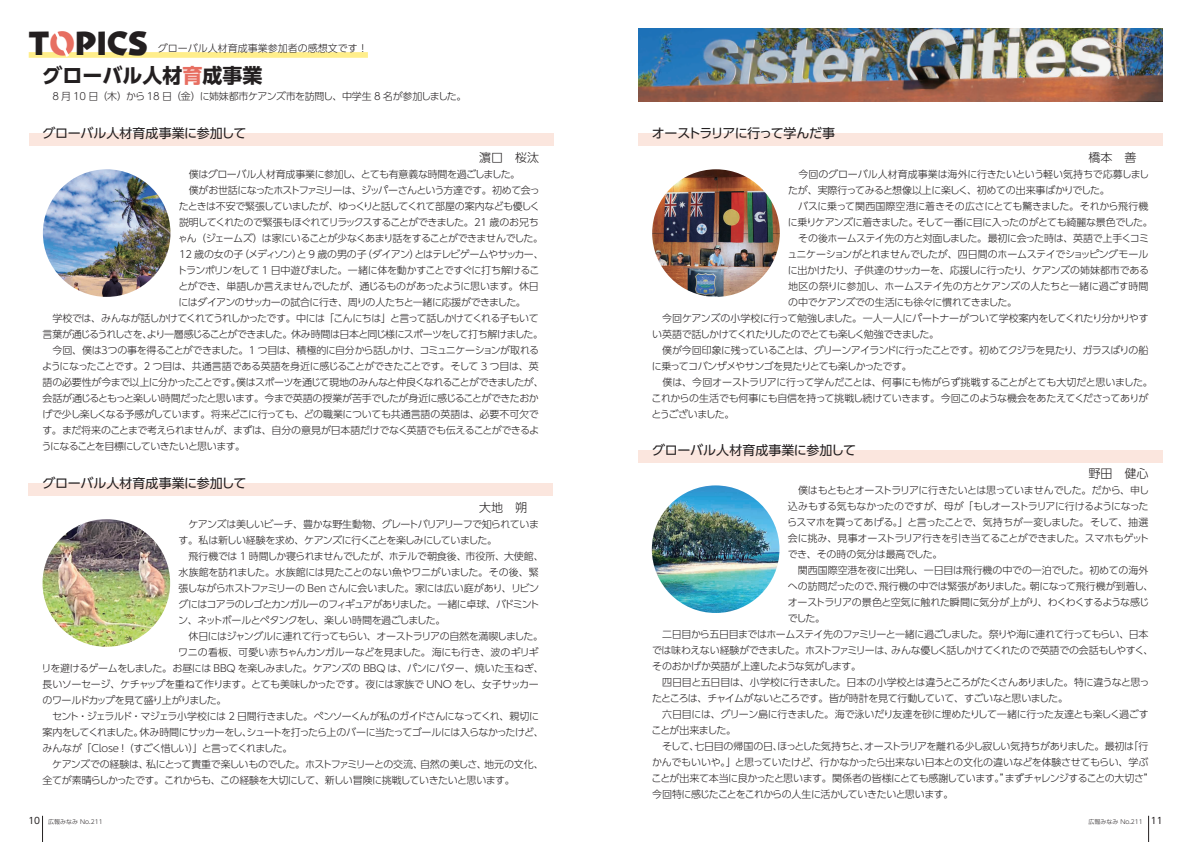
<style>
.page{position:relative;width:1191px;height:842px;background:#fff}
.page>*{position:absolute;margin:0;border:0;box-sizing:border-box;transform-origin:0 0}
.t1{font:800 30px "Harucraft Std";color:#231f20}
.t2{font:700 20px "UD Shin Go Pro";color:#231f20}
.本文_10pt{font:13px "UD Shin Go Pro";letter-spacing:-.015em;color:#231f20}
.本文_10pt-2{font:13px "UD Shin Go Pro";letter-spacing:-.045em;color:#231f20}
.本文_10pt-3{font:300 12px "UD Shin Go Pro";color:#231f20}
.本文_10pt-4{font:300 10px/16px "UD Shin Go Pro";letter-spacing:-.045em;color:#231f20}
.本文_10pt-5{font:300 10px/16px "UD Shin Go Pro";letter-spacing:-.065em;color:#231f20}
.本文_10pt-6{font:300 10px/16px "UD Shin Go Pro";letter-spacing:-.075em;color:#231f20}
.本文_10pt-7{font:300 10px/16px "UD Shin Go Pro";letter-spacing:-.025em;color:#231f20}
.本文_10pt-8{font:300 10px "UD Shin Go Pro";letter-spacing:-.02em;color:#231f20}
.本文_10pt-9{font:300 10px "UD Shin Go Pro";color:#231f20}
.本文_10pt-10{font:300 10px "UD Shin Go Pro";letter-spacing:-.1em;color:#231f20}
.t3{font:300 6px "UD Shin Go Pro";color:#231f20}
.s1{color:#e76e61}
.s2{font-weight:400;font-size:9px}
</style>
<div class="page">
<svg style="left:1148px;top:816px;width:1px;height:26px"></svg>
<svg style="left:42px;top:816px;width:1px;height:26px"></svg>
<div style="left:29px;top:52px;width:339px;height:6px;background:#ffee8b"></div>
<div style="left:638px;top:134px;width:524px;height:12px;background:#fbe6de"></div>
<img style="left:652px;top:169px;width:128px;height:128px;border-radius:64px">
<div style="left:29px;top:134px;width:524px;height:12px;background:#fbe6de"></div>
<img style="left:43px;top:169px;width:127px;height:128px;border-radius:64px">
<div style="left:28px;top:484px;width:525px;height:12px;background:#fbe6de"></div>
<img style="left:43px;top:519px;width:127px;height:128px;border-radius:64px">
<img style="left:638px;top:28px;width:524px;height:73px">
<div style="left:638px;top:450px;width:524px;height:12px;background:#fbe6de"></div>
<img style="left:652px;top:485px;width:127px;height:128px;border-radius:64px">
<svg style="left:51px;top:52px;width:21px;height:6px"></svg>
<p class="t1" style="left:28px;top:20px;width:121px">T<span class="s1">O</span>PICS</p>
<p class="本文_10pt-9" style="left:148px;top:40px;width:222px">　グローバル人材育成事業参加者の感想文です！</p>
<p class="t2" style="left:43px;top:59px;width:222px">グローバル人材<span class="s1">育</span>成事業</p>
<p class="本文_10pt-4" style="left:43px;top:88px;width:425px">　8 月 10 日（木）から 18 日（金）に姉妹都市ケアンズ市を訪問し、中学生 8 名が参加しました。</p>
<p class="本文_10pt" style="left:42px;top:123px;width:206px">グローバル人材育成事業に参加して</p>
<p class="本文_10pt-2" style="left:652px;top:123px;width:185px">オーストラリアに行って学んだ事</p>
<p class="本文_10pt-3" style="left:479px;top:148px;width:61px">濵口　桜汰</p>
<p class="本文_10pt-4" style="left:179px;top:166px;width:343px">　僕はグローバル人材育成事業に参加し、とても有意義な時間を過ごしました。</p>
<p class="本文_10pt-4" style="left:177px;top:182px;width:368px">　僕がお世話になったホストファミリーは、ジッパーさんという方達です。初めて会ったときは不安で緊張していましたが、ゆっくりと話してくれて部屋の案内なども優しく説明してくれたので緊張もほぐれてリラックスすることができました。21 歳のお兄ちゃん（ジェームズ）は家にいることが少なくあまり話をすることができませんでした。12 歳の女の子（メディソン）と 9 歳の男の子（ダイアン）とはテレビゲームやサッカー、トランポリンをして 1 日中遊びました。一緒に体を動かすことですぐに打ち解けることができ、単語しか言えませんでしたが、通じるものがあったように思います。休日にはダイアンのサッカーの試合に行き、周りの人たちと一緒に応援ができました。</p>
<p class="本文_10pt-6" style="left:43px;top:310px;width:502px">　学校では、みんなが話しかけてくれてうれしかったです。中には「こんにちは」と言って話しかけてくれる子もいて言葉が通じるうれしさを、より一層感じることができました。休み時間は日本と同じ様にスポーツをして打ち解けました。</p>
<p class="本文_10pt-4" style="left:42px;top:342px;width:503px">　今回、僕は３つの事を得ることができました。1 つ目は、積極的に自分から話しかけ、コミュニケーションが取れるようになったことです。2 つ目は、共通言語である英語を身近に感じることができたことです。そして 3 つ目は、英語の必要性が今まで以上に分かったことです。僕はスポーツを通じて現地のみんなと仲良くなれることができましたが、会話が通じるともっと楽しい時間だったと思います。今まで英語の授業が苦手でしたが身近に感じることができたおかげで少し楽しくなる予感がしています。将来どこに行っても、どの職業についても共通言語の英語は、必要不可欠です。まだ将来のことまで考えられませんが、まずは、自分の意見が日本語だけでなく英語でも伝えることができるようになることを目標にしていきたいと思います。</p>
<p class="本文_10pt-3" style="left:1088px;top:148px;width:61px">橋本　善　</p>
<p class="本文_10pt-7" style="left:788px;top:166px;width:362px">　今回のグローバル人材育成事業は海外に行きたいという軽い気持ちで応募しましたが、実際行ってみると想像以上に楽しく、初めての出来事ばかりでした。</p>
<p class="本文_10pt-4" style="left:788px;top:198px;width:366px">　バスに乗って関西国際空港に着きその広さにとても驚きました。それから飛行機に乗りケアンズに着きました。そして一番に目に入ったのがとても綺麗な景色でした。</p>
<p class="本文_10pt-4" style="left:787px;top:230px;width:363px;text-align:justify">　その後ホームステイ先の方と対面しました。最初に会った時は、英語で上手くコミュニケーションがとれませんでしたが、四日間のホームステイでショッピングモールに出かけたり、子供達のサッカーを、応援しに行ったり、ケアンズの姉妹都市である地区の祭りに参加し、ホームステイ先の方とケアンズの人たちと一緒に過ごす時間の中でケアンズでの生活にも徐々に慣れてきました。</p>
<p class="本文_10pt-4" style="left:652px;top:310px;width:498px">　今回ケアンズの小学校に行って勉強しました。一人一人にパートナーがついて学校案内をしてくれたり分かりやすい英語で話しかけてくれたりしたのでとても楽しく勉強できました。</p>
<p class="本文_10pt-5" style="left:652px;top:342px;width:498px">　僕が今回印象に残っていることは、グリーンアイランドに行ったことです。初めてクジラを見たり、ガラスばりの船に乗ってコバンザメやサンゴを見たりとても楽しかったです。</p>
<p class="本文_10pt-4" style="left:651px;top:374px;width:503px">　僕は、今回オーストラリアに行って学んだことは、何事にも怖がらず挑戦することがとても大切だと思いました。これからの生活でも何事にも自信を持って挑戦し続けていきます。今回このような機会をあたえてくださってありがとうございました。</p>
<p class="本文_10pt" style="left:652px;top:440px;width:206px">グローバル人材育成事業に参加して</p>
<p class="本文_10pt" style="left:42px;top:473px;width:206px">グローバル人材育成事業に参加して</p>
<p class="本文_10pt-3" style="left:479px;top:498px;width:49px">大地　朔</p>
<p class="本文_10pt-4" style="left:178px;top:516px;width:362px">　ケアンズは美しいビーチ、豊かな野生動物、グレートバリアリーフで知られています。私は新しい経験を求め、ケアンズに行くことを楽しみにしていました。</p>
<p class="本文_10pt-4" style="left:178px;top:548px;width:367px">　飛行機では 1 時間しか寝られませんでしたが、ホテルで朝食後、市役所、大使館、水族館を訪れました。水族館には見たことのない魚やワニがいました。その後、緊張しながらホストファミリーの Ben さんに会いました。家には広い庭があり、リビングにはコアラのレゴとカンガルーのフィギュアがありました。一緒に卓球、バドミントン、ネットボールとペタンクをし、楽しい時間を過ごしました。</p>
<p class="本文_10pt-4" style="left:179px;top:628px;width:366px">　休日にはジャングルに連れて行ってもらい、オーストラリアの自然を満喫しました。</p>
<p class="本文_10pt-8" style="left:178px;top:644px;width:362px">ワニの看板、可愛い赤ちゃんカンガルーなどを見ました。海にも行き、波のギリギ</p>
<p class="本文_10pt-4" style="left:42px;top:660px;width:503px">リを避けるゲームをしました。お昼には BBQ を楽しみました。ケアンズの BBQ は、パンにバター、焼いた玉ねぎ、</p>
<p class="本文_10pt-4" style="left:43px;top:676px;width:498px">長いソーセージ、ケチャップを重ねて作ります。とても美味しかったです。夜には家族で UNO をし、女子サッカー</p>
<p class="本文_10pt-10" style="left:43px;top:692px;width:185px">のワールドカップを見て盛り上がりました。</p>
<p class="本文_10pt-5" style="left:43px;top:708px;width:503px">　セント・ジェラルド・マジェラ小学校には 2 日間行きました。ペンソーくんが私のガイドさんになってくれ、親切に案内をしてくれました。休み時間にサッカーをし、シュートを打ったら上のバーに当たってゴールには入らなかったけど、みんなが「Close！（すごく惜しい）」と言ってくれました。</p>
<p class="本文_10pt-4" style="left:43px;top:756px;width:503px">　ケアンズでの経験は、私にとって貴重で楽しいものでした。ホストファミリーとの交流、自然の美しさ、地元の文化、全てが素晴らしかったです。これからも、この経験を大切にして、新しい冒険に挑戦していきたいと思います。</p>
<p class="本文_10pt-3" style="left:1088px;top:464px;width:61px">野田　健心</p>
<p class="本文_10pt-4" style="left:787px;top:482px;width:363px;text-align:justify">　僕はもともとオーストラリアに行きたいとは思っていませんでした。だから、申し込みもする気もなかったのですが、母が「もしオーストラリアに行けるようになったらスマホを買ってあげる。」と言ったことで、気持ちが一変しました。そして、抽選会に挑み、見事オーストラリア行きを引き当てることができました。スマホもゲットでき、その時の気分は最高でした。</p>
<p class="本文_10pt-4" style="left:787px;top:562px;width:367px">　関西国際空港を夜に出発し、一日目は飛行機の中での一泊でした。初めての海外への訪問だったので、飛行機の中では緊張がありました。朝になって飛行機が到着し、オーストラリアの景色と空気に触れた瞬間に気分が上がり、わくわくするような感じでした。</p>
<p class="本文_10pt-4" style="left:652px;top:626px;width:503px">　二日目から五日目まではホームステイ先のファミリーと一緒に過ごしました。祭りや海に連れて行ってもらい、日本では味わえない経験ができました。ホストファミリーは、みんな優しく話しかけてくれたので英語での会話もしやすく、そのおかげか英語が上達したような気がします。</p>
<p class="本文_10pt-4" style="left:652px;top:674px;width:499px">　四日目と五日目は、小学校に行きました。日本の小学校とは違うところがたくさんありました。特に違うなと思ったところは、チャイムがないところです。皆が時計を見て行動していて、すごいなと思いました。</p>
<p class="本文_10pt-4" style="left:651px;top:706px;width:498px">　六日目には、グリーン島に行きました。海で泳いだり友達を砂に埋めたりして一緒に行った友達とも楽しく過ごすことが出来ました。</p>
<p class="本文_10pt-4" style="left:651px;top:738px;width:503px">　そして、七日目の帰国の日、ほっとした気持ちと、オーストラリアを離れる少し寂しい気持ちがありました。最初は「行かんでもいいや。」と思っていたけど、行かなかったら出来ない日本との文化の違いなどを体験させてもらい、学ぶことが出来て本当に良かったと思います。関係者の皆様にとても感謝しています。”まずチャレンジすることの大切さ”今回特に感じたことをこれからの人生に活かしていきたいと思います。</p>
<p class="t3" style="left:28px;top:817px;width:76px"><span class="s2">10</span> 広報みなみ No.211</p>
<p class="t3" style="left:1088px;top:817px;width:76px">広報みなみ No.211 <span class="s2">11</span></p>
</div>
